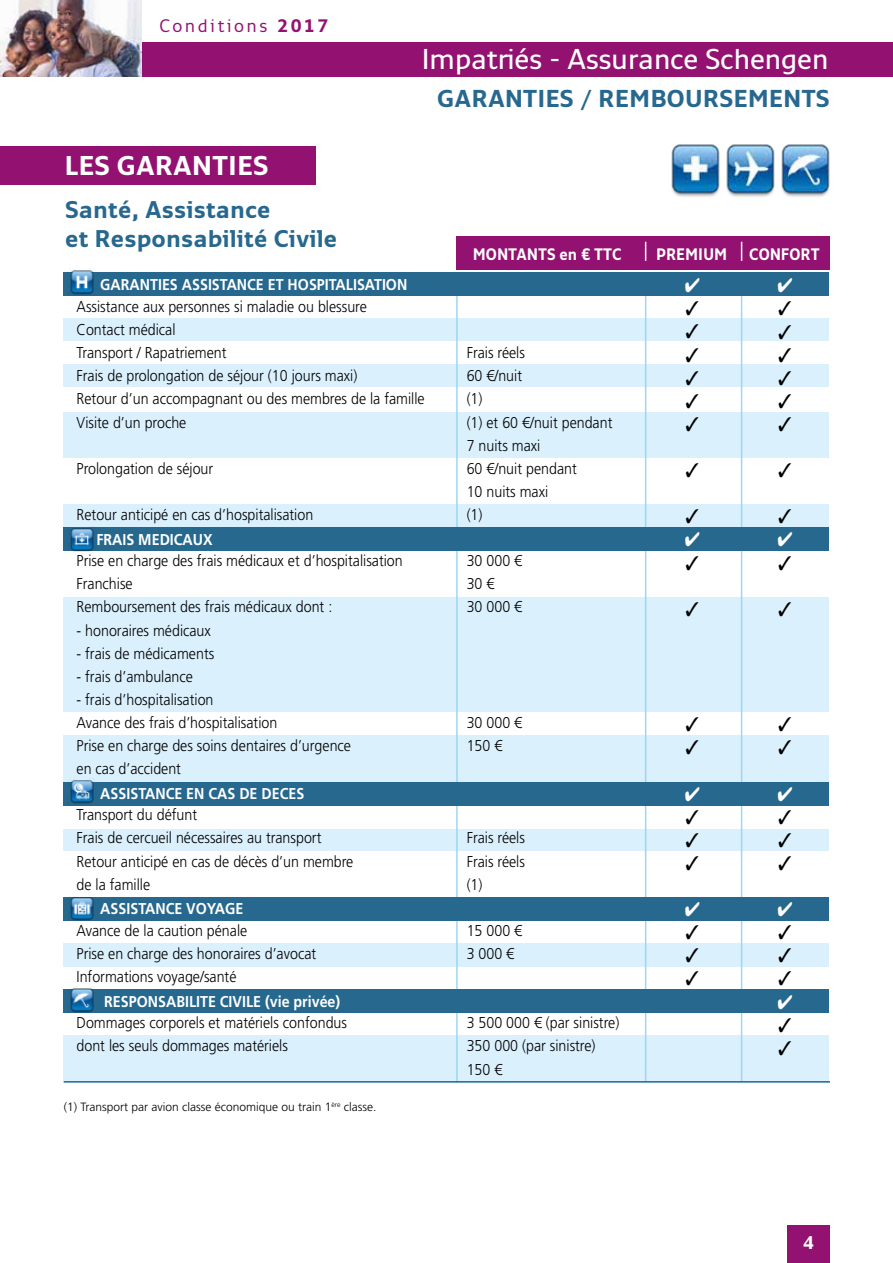
<style>
.page{position:relative;width:893px;height:1263px;background:#fff}
.page>*{position:absolute;margin:0;border:0;box-sizing:border-box;transform-origin:0 0}
.t1{font:600 28.5px "Monitor";color:#fff}
.t2{font:700 27px "Monitor";color:#fff}
.t3{font:700 24.3px "Monitor";color:#27688f}
.t4{font:700 24px/28.8px "Monitor";color:#27688f}
.t5{font:19.8px/23.1px "Zapf Dingbats ITC";color:#000;text-align:justify;scale:.91 1}
.t6{font:700 18.15px "Monitor";color:#fff}
.t7{font:18px "Monitor";letter-spacing:.14em;color:#931271}
.t8{font:700 16.5px "Monitor";color:#fff;scale:.91 1}
.t9{font:300 15.6px/23.1px "Frutiger LT Std";color:#000;scale:.91 1}
.t10{font:700 15.6px "Frutiger LT Std";color:#fff;scale:.91 1}
.t11{font:300 12px "Frutiger LT Std";color:#000}
.s1{font-weight:700}
</style>
<div class="page">
<div style="left:456px;top:237px;width:373px;height:33px;background:#931271"></div>
<div style="left:64px;top:318px;width:765px;height:23px;background:#dbf0fd"></div>
<div style="left:64px;top:364px;width:765px;height:23px;background:#dbf0fd"></div>
<div style="left:64px;top:412px;width:765px;height:23px;background:#dbf0fd"></div>
<div style="left:64px;top:435px;width:765px;height:23px;background:#dbf0fd"></div>
<div style="left:64px;top:827px;width:765px;height:24px;background:#dbf0fd"></div>
<div style="left:64px;top:504px;width:765px;height:23px;background:#dbf0fd"></div>
<div style="left:64px;top:943px;width:765px;height:23px;background:#dbf0fd"></div>
<div style="left:64px;top:1036px;width:765px;height:23px;background:#dbf0fd"></div>
<div style="left:64px;top:597px;width:765px;height:23px;background:#dbf0fd"></div>
<div style="left:64px;top:620px;width:765px;height:24px;background:#dbf0fd"></div>
<div style="left:64px;top:666px;width:765px;height:23px;background:#dbf0fd"></div>
<div style="left:64px;top:736px;width:765px;height:23px;background:#dbf0fd"></div>
<div style="left:64px;top:643px;width:765px;height:23px;background:#dbf0fd"></div>
<div style="left:64px;top:688px;width:765px;height:23px;background:#dbf0fd"></div>
<div style="left:64px;top:758px;width:765px;height:23px;background:#dbf0fd"></div>
<div style="left:64px;top:805px;width:765px;height:23px;background:#fff"></div>
<div style="left:64px;top:1059px;width:765px;height:23px;background:#dbf0fd"></div>
<hr style="left:456px;top:296px;width:2px;height:786px;background:#9ad7f7">
<hr style="left:645px;top:296px;width:1px;height:786px;background:#9ad7f7">
<hr style="left:741px;top:296px;width:1px;height:786px;background:#9ad7f7">
<hr style="left:64px;top:1081px;width:766px;height:1px;background:#27688f">
<div style="left:64px;top:527px;width:765px;height:24px;background:#27688f"></div>
<div style="left:64px;top:272px;width:765px;height:23px;background:#27688f"></div>
<div style="left:64px;top:897px;width:765px;height:23px;background:#27688f"></div>
<div style="left:64px;top:989px;width:765px;height:24px;background:#27688f"></div>
<div style="left:64px;top:782px;width:765px;height:23px;background:#27688f"></div>
<svg style="left:645px;top:242px;width:1px;height:19px"></svg>
<svg style="left:741px;top:242px;width:1px;height:19px"></svg>
<div style="left:0;top:146px;width:315px;height:38px;background:#931271"></div>
<div style="left:0;top:43px;width:893px;height:34px;background:#931271"></div>
<div style="left:787px;top:1225px;width:42px;height:38px;background:#931271"></div>
<img style="left:70px;top:269px;width:24px;height:26px">
<img style="left:69px;top:779px;width:26px;height:25px">
<img style="left:69px;top:896px;width:26px;height:25px">
<img style="left:70px;top:987px;width:24px;height:26px">
<img style="left:70px;top:528px;width:24px;height:24px">
<img style="left:781px;top:144px;width:49px;height:53px">
<img style="left:671px;top:144px;width:49px;height:53px">
<img style="left:726px;top:144px;width:49px;height:53px">
<img style="left:0;top:0;width:141px;height:77px">
<svg style="left:686px;top:735px;width:12px;height:1px"></svg>
<svg style="left:779px;top:735px;width:12px;height:1px"></svg>
<svg style="left:779px;top:1035px;width:12px;height:1px"></svg>
<p class="t7" style="left:159px;top:14px;width:171px">Conditions <span class="s1">2017</span></p>
<h2 class="t2" style="left:65px;top:149px;width:206px">LES GARANTIES</h2>
<h3 class="t4" style="left:65px;top:195px;width:274px">Santé, Assistance<br>et Responsabilité Civile</h3>
<h1 class="t1" style="left:422px;top:41px;width:408px">Impatriés - Assurance Schengen</h1>
<h3 class="t3" style="left:437px;top:84px;width:394px">GARANTIES / REMBOURSEMENTS</h3>
<p class="t8" style="left:473px;top:244px;width:165px">MONTANTS en € TTC</p>
<p class="t8" style="left:656px;top:244px;width:80px">PREMIUM</p>
<p class="t8" style="left:749px;top:244px;width:79px">CONFORT</p>
<p class="t10" style="left:100px;top:276px;width:339px">GARANTIES ASSISTANCE ET HOSPITALISATION</p>
<p class="t9" style="left:77px;top:295px;width:384px">Assistance aux personnes si maladie ou blessure<br>Contact médical<br>Transport / Rapatriement<br>Frais de prolongation de séjour (10 jours maxi)<br>Retour d’un accompagnant ou des membres de la famille Visite d’un proche</p>
<p class="t9" style="left:77px;top:457px;width:152px">Prolongation de séjour</p>
<p class="t9" style="left:77px;top:503px;width:262px">Retour anticipé en cas d’hospitalisation</p>
<p class="t10" style="left:96px;top:530px;width:129px">FRAIS MEDICAUX</p>
<p class="t9" style="left:77px;top:549px;width:360px">Prise en charge des frais médicaux et d’hospitalisation<br>Franchise<br>Remboursement des frais médicaux dont :</p>
<p class="t9" style="left:77px;top:619px;width:149px">- honoraires médicaux</p>
<p class="t9" style="left:77px;top:642px;width:153px">- frais de médicaments</p>
<p class="t9" style="left:77px;top:665px;width:129px">- frais d’ambulance</p>
<p class="t9" style="left:77px;top:688px;width:303px">- frais d’hospitalisation<br>Avance des frais d’hospitalisation<br>Prise en charge des soins dentaires d’urgence en cas d’accident</p>
<p class="t10" style="left:100px;top:784px;width:226px">ASSISTANCE EN CAS DE DECES</p>
<p class="t9" style="left:77px;top:804px;width:306px">Transport du défunt<br>Frais de cercueil nécessaires au transport<br>Retour anticipé en cas de décès d’un membre de la famille</p>
<p class="t10" style="left:100px;top:900px;width:159px">ASSISTANCE VOYAGE</p>
<p class="t9" style="left:77px;top:919px;width:265px">Avance de la caution pénale<br>Prise en charge des honoraires d’avocat<br>Informations voyage/santé</p>
<p class="t10" style="left:104px;top:992px;width:261px">RESPONSABILITE CIVILE (vie privée)</p>
<p class="t9" style="left:77px;top:1011px;width:299px">Dommages corporels et matériels confondus dont les seuls dommages matériels</p>
<p class="t11" style="left:64px;top:1100px;width:314px">(1) Transport par avion classe économique ou train 1<sup>ère</sup> classe.</p>
<p class="t9" style="left:467px;top:342px;width:162px">Frais réels<br>60 €/nuit<br>(1)<br>(1) et 60 €/nuit pendant<br>7 nuits maxi<br>60 €/nuit pendant<br>10 nuits maxi<br>(1)</p>
<p class="t9" style="left:467px;top:549px;width:62px">30 000 €<br>30 €<br>30 000 €</p>
<p class="t9" style="left:467px;top:711px;width:62px">30 000 €<br>150 €</p>
<p class="t9" style="left:467px;top:827px;width:66px;text-align:justify">Frais réels Frais réels (1)</p>
<p class="t9" style="left:467px;top:919px;width:62px">15 000 €<br>3 000 €</p>
<p class="t9" style="left:467px;top:1011px;width:169px">3 500 000 € (par sinistre)<br>350 000 (par sinistre)<br>150 €</p>
<p class="t5" style="left:685px;top:297px;width:16px">✓ ✓ ✓ ✓ ✓ ✓</p>
<p class="t5" style="left:685px;top:805px;width:16px">✓ ✓ ✓</p>
<p class="t5" style="left:685px;top:921px;width:16px">✓ ✓ ✓</p>
<p class="t5" style="left:778px;top:297px;width:16px">✓ ✓ ✓ ✓ ✓ ✓</p>
<p class="t5" style="left:778px;top:805px;width:16px">✓ ✓ ✓</p>
<p class="t5" style="left:778px;top:921px;width:16px">✓ ✓ ✓</p>
<p class="t6" style="left:803px;top:1232px;width:13px">4</p>
</div>
